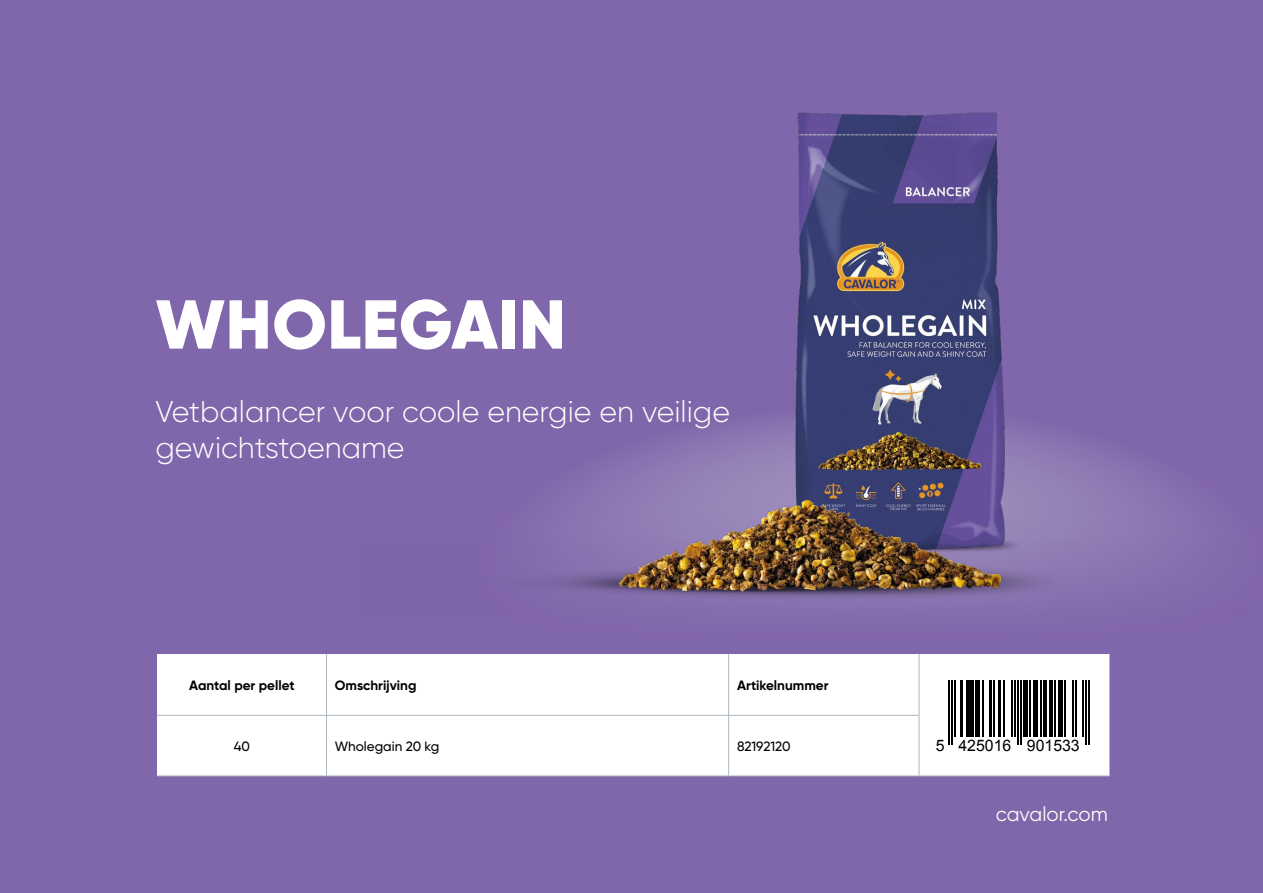
<style>
.page{position:relative;width:1263px;height:893px;background:#8066aa}
.page>*{position:absolute;margin:0;border:0;box-sizing:border-box;transform-origin:0 0}
.Kop{font:900 69px "Gilroy";letter-spacing:.01em;color:#fff}
.Body{font:300 30px/36px "Gilroy";color:#fff}
.Tussenkop{font:20.1px "Gilroy";color:#fff}
.t1{font:15.9px "Arial";color:#000}
.t2{font:700 13.5px "Gilroy";color:#000}
.t3{font:500 13.5px "Gilroy";color:#000}
</style>
<div class="page">
<svg style="left:549px;top:425px;width:648px;height:116px;fill:#8871af"></svg>
<div style="left:157px;top:654px;width:953px;height:122px;background:#fff"></div>
<hr style="left:326px;top:654px;width:1px;height:61px;background:#acb8c1">
<hr style="left:728px;top:654px;width:1px;height:61px;background:#acb8c1">
<hr style="left:919px;top:654px;width:1px;height:61px;background:#acb8c1">
<hr style="left:1109px;top:654px;width:1px;height:61px;background:#acb8c1">
<hr style="left:1109px;top:715px;width:1px;height:61px;background:#acb8c1">
<hr style="left:157px;top:715px;width:169px;height:1px;background:#acb8c1">
<hr style="left:326px;top:715px;width:403px;height:1px;background:#acb8c1">
<hr style="left:326px;top:715px;width:1px;height:61px;background:#acb8c1">
<hr style="left:729px;top:715px;width:190px;height:1px;background:#acb8c1">
<hr style="left:728px;top:715px;width:1px;height:61px;background:#acb8c1">
<hr style="left:919px;top:715px;width:1px;height:61px;background:#acb8c1">
<hr style="left:157px;top:776px;width:169px;height:1px;background:#acb8c1">
<hr style="left:326px;top:776px;width:403px;height:1px;background:#acb8c1">
<hr style="left:729px;top:776px;width:190px;height:1px;background:#acb8c1">
<hr style="left:919px;top:776px;width:191px;height:1px;background:#acb8c1">
<img style="left:1043px;top:530px;width:95px;height:11px">
<img style="left:757px;top:112px;width:286px;height:429px">
<img style="left:557px;top:541px;width:632px;height:59px">
<img style="left:563px;top:462px;width:473px;height:146px">
<hr style="left:948px;top:680px;width:2px;height:65px;background:#000">
<hr style="left:951px;top:680px;width:2px;height:65px;background:#000">
<hr style="left:954px;top:680px;width:2px;height:57px;background:#000">
<hr style="left:960px;top:680px;width:3px;height:57px;background:#000">
<hr style="left:966px;top:680px;width:3px;height:57px;background:#000">
<hr style="left:971px;top:680px;width:3px;height:57px;background:#000">
<div style="left:975px;top:680px;width:5px;height:57px;background:#000"></div>
<hr style="left:983px;top:680px;width:1px;height:57px;background:#000">
<hr style="left:989px;top:680px;width:3px;height:57px;background:#000">
<hr style="left:993px;top:680px;width:1px;height:57px;background:#000">
<hr style="left:998px;top:680px;width:2px;height:57px;background:#000">
<hr style="left:1004px;top:680px;width:1px;height:57px;background:#000">
<hr style="left:1011px;top:680px;width:1px;height:57px;background:#000">
<hr style="left:1014px;top:680px;width:1px;height:57px;background:#000">
<hr style="left:1017px;top:680px;width:1px;height:65px;background:#000">
<hr style="left:1020px;top:680px;width:1px;height:65px;background:#000">
<hr style="left:1023px;top:680px;width:4px;height:57px;background:#000">
<hr style="left:1029px;top:680px;width:1px;height:57px;background:#000">
<div style="left:1033px;top:680px;width:5px;height:57px;background:#000"></div>
<hr style="left:1041px;top:680px;width:1px;height:57px;background:#000">
<hr style="left:1044px;top:680px;width:3px;height:57px;background:#000">
<hr style="left:1049px;top:680px;width:4px;height:57px;background:#000">
<hr style="left:1054px;top:680px;width:1px;height:57px;background:#000">
<div style="left:1058px;top:680px;width:5px;height:57px;background:#000"></div>
<hr style="left:1064px;top:680px;width:2px;height:57px;background:#000">
<hr style="left:1072px;top:680px;width:1px;height:57px;background:#000">
<hr style="left:1075px;top:680px;width:1px;height:57px;background:#000">
<hr style="left:1082px;top:680px;width:2px;height:57px;background:#000">
<hr style="left:1085px;top:680px;width:2px;height:65px;background:#000">
<hr style="left:1088px;top:680px;width:2px;height:65px;background:#000">
<p class="Kop" style="left:156px;top:281px;width:411px">WHOLEGAIN</p>
<p class="Body" style="left:155px;top:393px;width:576px">Vetbalancer voor coole energie en veilige gewichtstoename</p>
<p class="t2" style="left:189px;top:677px;width:107px">Aantal per pellet</p>
<p class="t2" style="left:335px;top:677px;width:83px">Omschrijving</p>
<p class="t2" style="left:737px;top:677px;width:93px">Artikelnummer</p>
<p class="t3" style="left:234px;top:738px;width:18px">40</p>
<p class="t3" style="left:335px;top:738px;width:106px">Wholegain 20 kg</p>
<p class="t3" style="left:737px;top:738px;width:55px">82192120</p>
<p class="t1" style="left:936px;top:735px;width:145px">5 425016 901533</p>
<p class="Tussenkop" style="left:996px;top:801px;width:113px">cavalor.com</p>
</div>
